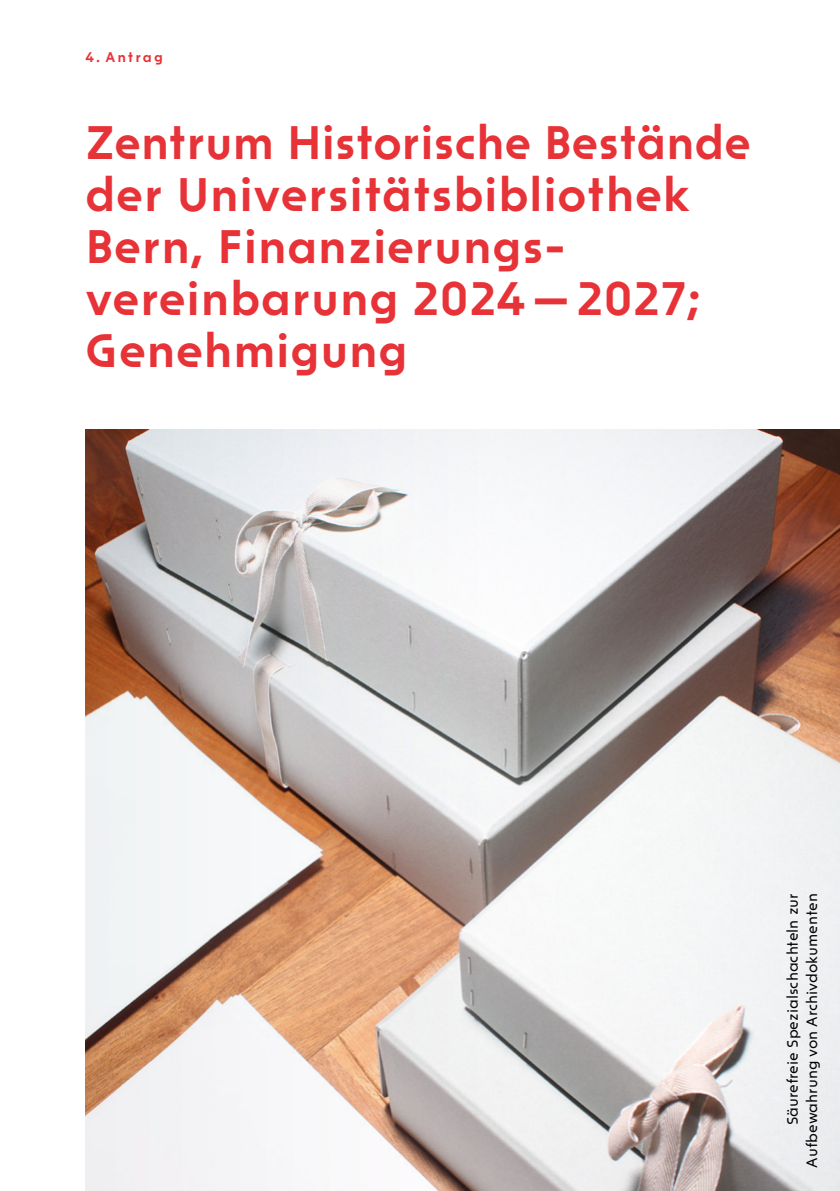
<style>
.page{position:relative;width:840px;height:1191px;background:#fff}
.page>*{position:absolute;margin:0;border:0;box-sizing:border-box;transform-origin:0 0}
.t1{font:700 47px/52px "Funkis C.2";color:#e73237}
.t2{font:15px/19.6px "Funkis C.2";color:#000;text-align:right}
.t3{font:700 14px "Funkis C.2";letter-spacing:.14em;color:#e73237}
</style>
<div class="page">
<img style="left:486px;top:430px;width:353px;height:761px">
<svg style="left:85px;top:430px;width:401px;height:761px"></svg>
<p class="t3" style="left:85px;top:49px;width:79px">4. Antrag</p>
<p class="t1" style="left:85px;top:117px;width:667px">Zentrum Historische Bestände der Universitätsbibliothek<br>Bern, Finanzierungs&shy;vereinbarung 2024–2027;<br>Genehmigung</p>
<p class="t2" style="left:782px;top:1167px;width:276px;rotate:-90deg">Säurefreie Spezialschachteln zur<br>Aufbewahrung von Archivdokumenten</p>
</div>
